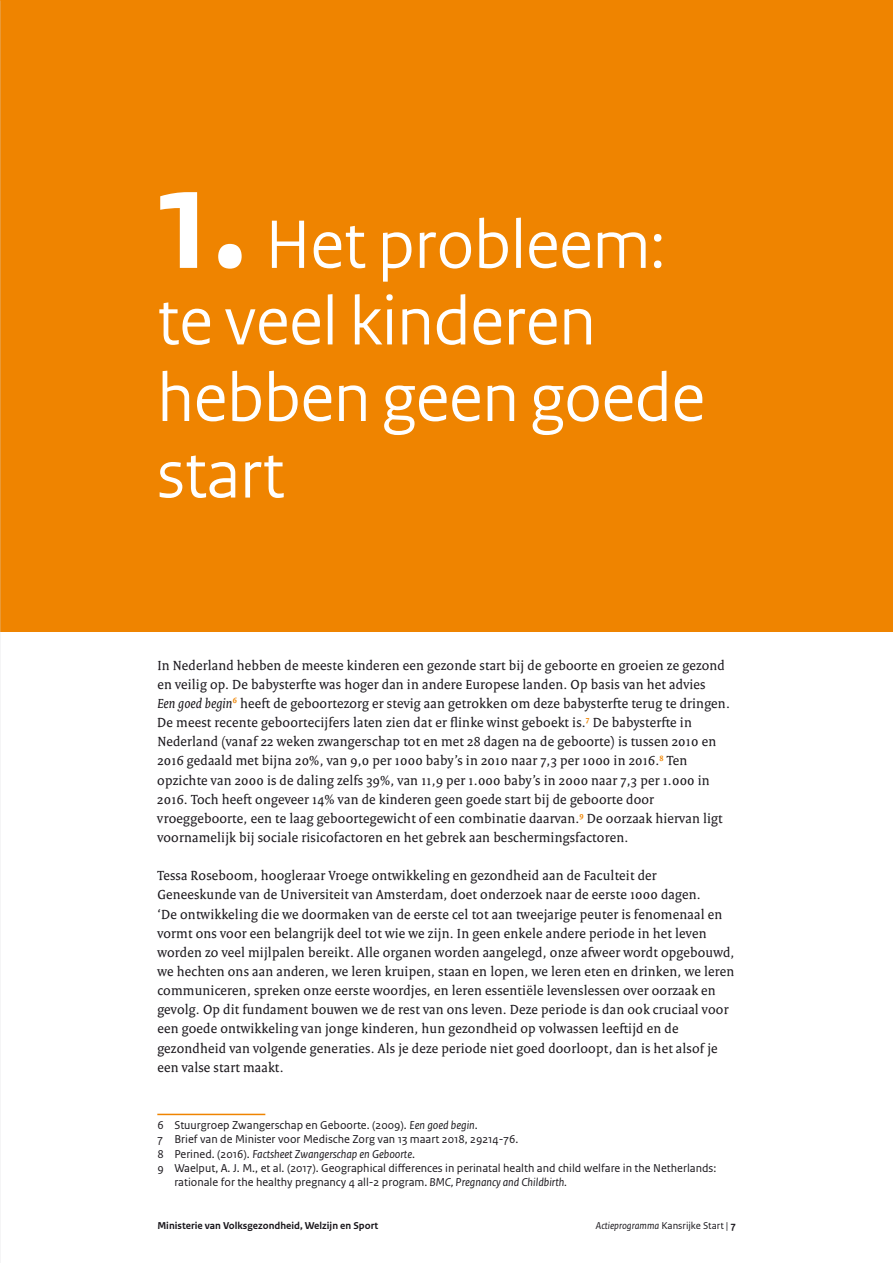
<style>
.page{position:relative;width:893px;height:1263px;background:#fff}
.page>*{position:absolute;margin:0;border:0;box-sizing:border-box;transform-origin:0 0}
.t1{font:72px/76.5px "Rijksoverheid Sans Heading";color:#fff}
.t2{font:14.25px/19.2px "Rijksoverheid Serif";letter-spacing:.015em;color:#1a171c}
.t3{font:12px "Rijksoverheid Sans Text";color:#1a171c}
.t4{font:italic 12px "Rijksoverheid Sans Text";color:#1a171c}
.t5{font:700 10.5px "Rijksoverheid Sans Text";color:#1a171c}
.t6{font:10.5px "Rijksoverheid Sans Text";color:#1a171c}
.s1{font-weight:700;font-size:153px}
.s2{font-style:italic}
.s3{font-style:normal}
.s4{font-weight:700}
</style>
<div class="page">
<div style="left:0;top:0;width:893px;height:631px;background:#ef8400"></div>
<hr style="left:157px;top:1114px;width:108px;height:1px;background:#ef8400">
<img style="left:0;top:0;width:1px;height:1263px">
<h1 class="t1" style="left:157px;top:207px;width:549px"><span class="s1">1.</span> Het probleem: te veel kinderen hebben geen goede start</h1>
<p class="t2" style="left:157px;top:655px;width:574px">In Nederland hebben de meeste kinderen een gezonde start bij de geboorte en groeien ze gezond en veilig op. De babysterfte was hoger dan in andere Europese landen. Op basis van het advies<br><span class="s2">Een goed begin</span><sup>6</sup> heeft de geboortezorg er stevig aan getrokken om deze babysterfte terug te dringen.<br>De meest recente geboortecijfers laten zien dat er flinke winst geboekt is.<sup>7</sup> De babysterfte in Nederland (vanaf 22 weken zwangerschap tot en met 28 dagen na de geboorte) is tussen 2010 en 2016 gedaald met bijna 20%, van 9,0 per 1000 baby’s in 2010 naar 7,3 per 1000 in 2016.<sup>8</sup> Ten opzichte van 2000 is de daling zelfs 39%, van 11,9 per 1.000 baby’s in 2000 naar 7,3 per 1.000 in 2016. Toch heeft ongeveer 14% van de kinderen geen goede start bij de geboorte door vroeggeboorte, een te laag geboortegewicht of een combinatie daarvan.<sup>9</sup> De oorzaak hiervan ligt voornamelijk bij sociale risicofactoren en het gebrek aan beschermingsfactoren.</p>
<p class="t2" style="left:157px;top:866px;width:579px">Tessa Roseboom, hoogleraar Vroege ontwikkeling en gezondheid aan de Faculteit der Geneeskunde van de Universiteit van Amsterdam, doet onderzoek naar de eerste 1000 dagen.<br>‘De ontwikkeling die we doormaken van de eerste cel tot aan tweejarige peuter is fenomenaal en vormt ons voor een belangrijk deel tot wie we zijn. In geen enkele andere periode in het leven worden zo veel mijlpalen bereikt. Alle organen worden aangelegd, onze afweer wordt opgebouwd, we hechten ons aan anderen, we leren kruipen, staan en lopen, we leren eten en drinken, we leren communiceren, spreken onze eerste woordjes, en leren essentiële levenslessen over oorzaak en gevolg. Op dit fundament bouwen we de rest van ons leven. Deze periode is dan ook cruciaal voor een goede ontwikkeling van jonge kinderen, hun gezondheid op volwassen leeftijd en de gezondheid van volgende generaties. Als je deze periode niet goed doorloopt, dan is het alsof je een valse start maakt.</p>
<p class="t3" style="left:157px;top:1118px;width:322px">6 Stuurgroep Zwangerschap en Geboorte. (2009). <span class="s2">Een goed begin</span>.</p>
<p class="t3" style="left:157px;top:1132px;width:363px">7 Brief van de Minister voor Medische Zorg van 13 maart 2018, 29214-76.</p>
<p class="t4" style="left:157px;top:1147px;width:259px"><span class="s3">8 Perined. (2016).</span> Factsheet Zwangerschap en Geboorte<span class="s3">.</span></p>
<p class="t3" style="left:157px;top:1161px;width:560px">9 Waelput, A. J. M., et al. (2017). Geographical differences in perinatal health and child welfare in the Netherlands:</p>
<p class="t3" style="left:174px;top:1176px;width:394px">rationale for the healthy pregnancy 4 all-2 program. <span class="s2">BMC, Pregnancy and Childbirth.</span></p>
<p class="t5" style="left:157px;top:1219px;width:222px">Ministerie van Volksgezondheid, Welzijn en Sport</p>
<p class="t6" style="left:596px;top:1219px;width:141px"><span class="s2">Actieprogramma</span> Kansrijke Start | <span class="s4">7</span></p>
</div>
